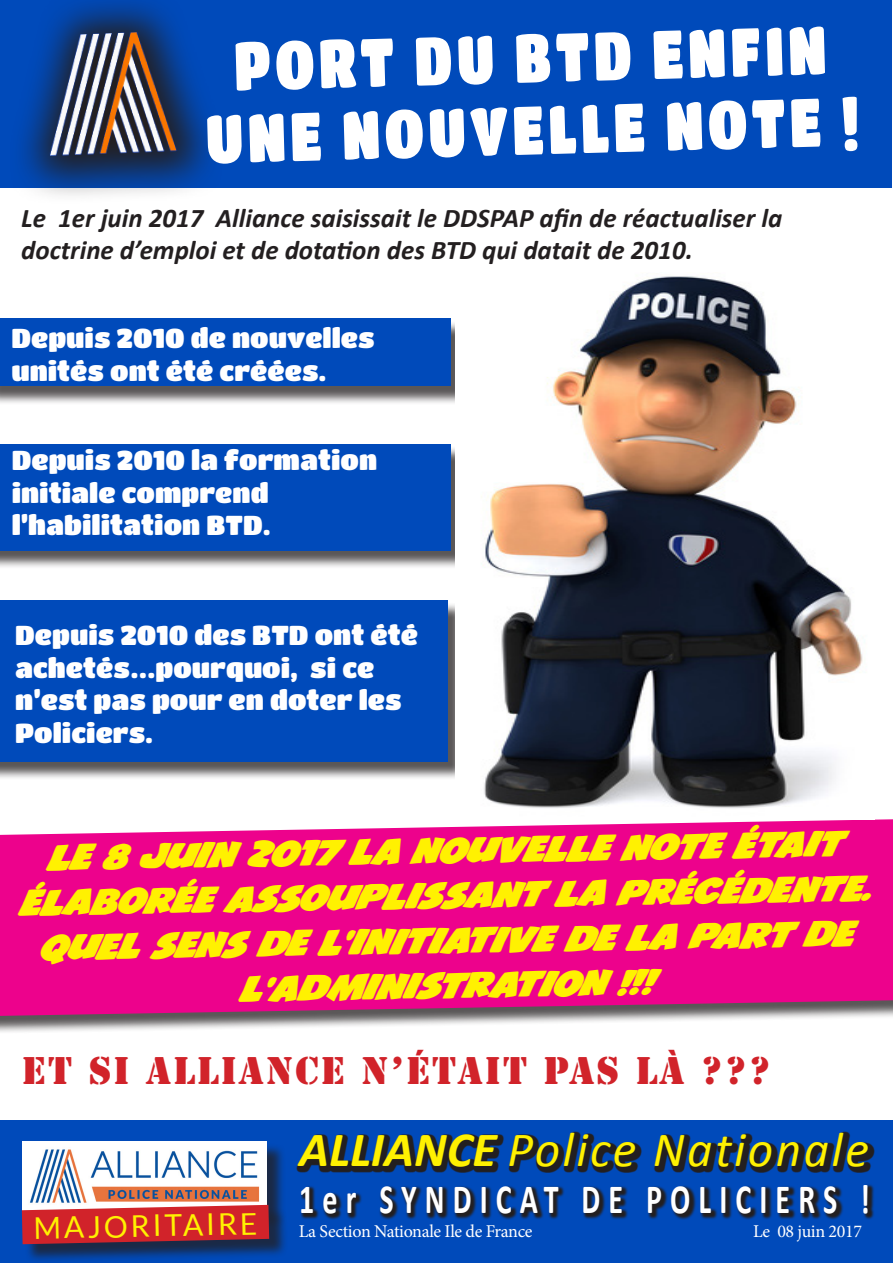
<style>
.page{position:relative;width:893px;height:1263px;background:#fff}
.page>*{position:absolute;margin:0;border:0;box-sizing:border-box;transform-origin:0 0}
.t1{font:67.5px/72px "Titan One";color:#fff;text-align:center;scale:.77 1}
.t2{font:italic 49.5px "Calibri";letter-spacing:.05em;color:#fff101}
.t3{font:700 41.7px "Calibri";letter-spacing:.27em;color:#fff;scale:.72 1}
.t4{font:36px/45px "Jack's Candlestick Bold Expanded";color:#fff101;text-align:center}
.t5{font:36px "Stencil Std";letter-spacing:.06em;color:#d1232a}
.t6{font:30px "Lato";color:#fff101}
.t7{font:27px/32.4px "Titan One";color:#fff}
.t8{font:italic 700 27px/32.4px "Calibri";color:#231f20}
.t9{font:18px "Minion Pro";letter-spacing:-.02em;color:#fff}
.s1{font-weight:700}
</style>
<div class="page">
<div style="left:0;top:602px;width:467px;height:178px;background:#231f20;opacity:.75"></div>
<div style="left:0;top:600px;width:448px;height:161px;background:#004aba"></div>
<div style="left:0;top:446px;width:469px;height:123px;background:#231f20;opacity:.75"></div>
<div style="left:0;top:444px;width:450px;height:106px;background:#004aba"></div>
<div style="left:0;top:321px;width:469px;height:84px;background:#231f20;opacity:.75"></div>
<div style="left:0;top:319px;width:450px;height:67px;background:#004aba"></div>
<div style="left:0;top:0;width:891px;height:188px;background:#004aba"></div>
<svg style="left:21px;top:1px;width:191px;height:195px"></svg>
<img style="left:26px;top:14px;width:171px;height:163px">
<div style="left:0;top:1120px;width:893px;height:143px;background:#004aba"></div>
<svg style="left:297px;top:1131px;width:578px;height:42px;fill:#212025"></svg>
<svg style="left:301px;top:1184px;width:573px;height:36px"></svg>
<div style="left:25px;top:1144px;width:260px;height:85px;background:#231f20;opacity:.75"></div>
<img style="left:23px;top:1141px;width:244px;height:64px">
<div style="left:24px;top:1207px;width:264px;height:56px;background:#231f20;opacity:.75"></div>
<svg style="left:22px;top:1205px;width:247px;height:39px;background:#c83139"></svg>
<div style="left:0;top:821px;width:893px;height:214px;background:#231f20;opacity:.75"></div>
<svg style="left:0;top:819px;width:893px;height:197px;background:#e8108f"></svg>
<img style="left:455px;top:276px;width:408px;height:532px">
<p class="t1" style="left:202px;top:31px;width:850px;rotate:-2deg">PORT DU BTD ENFIN<br>UNE NOUVELLE NOTE !</p>
<p class="t8" style="left:21px;top:201px;width:763px">Le 1er juin 2017 Alliance saisissait le DDSPAP afin de réactualiser la doctrine d’emploi et de dotation des BTD qui datait de 2010.</p>
<p class="t7" style="left:11px;top:321px;width:365px">Depuis 2010 de nouvelles unités ont été créées.</p>
<p class="t7" style="left:12px;top:443px;width:367px">Depuis 2010 la formation initiale comprend l’habilitation BTD.</p>
<p class="t7" style="left:15px;top:618px;width:404px">Depuis 2010 des BTD ont été achetés…pourquoi, si ce n’est pas pour en doter les<br>Policiers.</p>
<p class="t4" style="left:15px;top:834px;width:854px;rotate:-1deg">Le 8 juin 2017 la nouvelle note était élaborée assouplissant la précédente.</p>
<p class="t4" style="left:36px;top:923px;width:816px;rotate:-1deg">Quel sens de l’initiative de la part de l’administration !!!</p>
<p class="t5" style="left:22px;top:1048px;width:750px">ET SI ALLIANCE N’ÉTAIT PAS LÀ ???</p>
<p class="t6" style="left:33px;top:1211px;width:225px;rotate:-1deg">MAJORITAIRE</p>
<p class="t2" style="left:299px;top:1116px;width:571px"><span class="s1">ALLIANCE</span> Police Nationale</p>
<p class="t3" style="left:299px;top:1172px;width:794px">1er SYNDICAT DE POLICIERS !</p>
<p class="t9" style="left:299px;top:1219px;width:235px">La Section Nationale Ile de France</p>
<p class="t9" style="left:753px;top:1219px;width:110px">Le 08 juin 2017</p>
</div>
